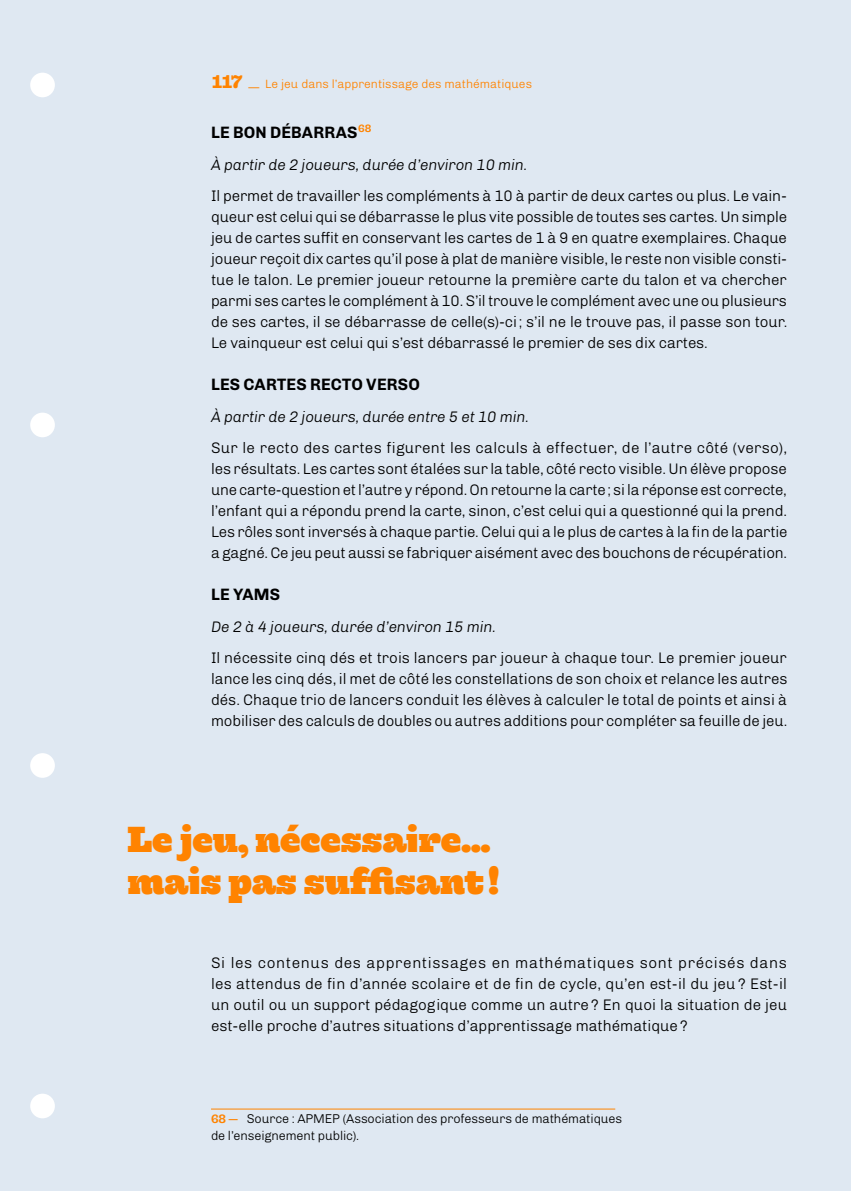
<style>
.page{position:relative;width:851px;height:1191px;background:#fff}
.page>*{position:absolute;margin:0;border:0;box-sizing:border-box;transform-origin:0 0}
.t1{font:800 36px/42px "Hernandez Niu";letter-spacing:-.005em;color:#ff8300}
.t2{font:700 16.5px "Chivo";letter-spacing:.01em;color:#000}
.t3{font:300 15.3px/21px "Chivo";letter-spacing:-.01em;color:#000;text-align:justify}
.t4{font:italic 300 15.3px "Chivo";letter-spacing:-.01em;color:#000}
.t5{font:300 12.75px/16.5px "Chivo";letter-spacing:-.01em;color:#000}
.t6{font:300 12px "Chivo";color:#ff8300}
.s1{font-family:"Hernandez Niu W00";font-weight:800;font-size:18px}
.s2{font-family:"Hernandez Niu W00";font-weight:700;font-size:12px;color:#ff8300}
</style>
<div class="page">
<div style="left:0;top:0;width:850px;height:1191px;background:#dfe8f2"></div>
<hr style="left:211px;top:1108px;width:404px;height:1px;background:#ff8300">
<div style="left:30px;top:73px;width:25px;height:24px;background:#fff;border-radius:50%"></div>
<div style="left:30px;top:412px;width:25px;height:25px;background:#fff;border-radius:50%"></div>
<div style="left:30px;top:753px;width:25px;height:25px;background:#fff;border-radius:50%"></div>
<div style="left:30px;top:1093px;width:25px;height:25px;background:#fff;border-radius:50%"></div>
<p class="t6" style="left:212px;top:75px;width:321px"><span class="s1">117</span> — Le jeu dans l’apprentissage des mathématiques</p>
<p class="t2" style="left:211px;top:120px;width:162px">LE BON DÉBARRAS<sup>68</sup></p>
<p class="t4" style="left:211px;top:153px;width:318px">À partir de 2 joueurs, durée d’environ 10 min.</p>
<p class="t3" style="left:211px;top:184px;width:577px">Il permet de travailler les compléments à 10 à partir de deux cartes ou plus. Le vain&shy;queur est celui qui se débarrasse le plus vite possible de toutes ses cartes. Un simple jeu de cartes suffit en conservant les cartes de 1 à 9 en quatre exemplaires. Chaque joueur reçoit dix cartes qu’il pose à plat de manière visible, le reste non visible consti&shy;tue le talon. Le premier joueur retourne la première carte du talon et va chercher parmi ses cartes le complément à 10. S’il trouve le complément avec une ou plusieurs de ses cartes, il se débarrasse de celle(s)-ci ; s’il ne le trouve pas, il passe son tour.<br>Le vainqueur est celui qui s’est débarrassé le premier de ses dix cartes.</p>
<p class="t2" style="left:211px;top:372px;width:210px">LES CARTES RECTO VERSO</p>
<p class="t4" style="left:211px;top:405px;width:319px">À partir de 2 joueurs, durée entre 5 et 10 min.</p>
<p class="t3" style="left:211px;top:436px;width:578px">Sur le recto des cartes figurent les calculs à effectuer, de l’autre côté (verso), les résultats. Les cartes sont étalées sur la table, côté recto visible. Un élève propose une carte-question et l’autre y répond. On retourne la carte ; si la réponse est correcte, l’enfant qui a répondu prend la carte, sinon, c’est celui qui a questionné qui la prend.<br>Les rôles sont inversés à chaque partie. Celui qui a le plus de cartes à la fin de la partie a gagné. Ce jeu peut aussi se fabriquer aisément avec des bouchons de récupération.</p>
<p class="t2" style="left:211px;top:582px;width:71px">LE YAMS</p>
<p class="t4" style="left:211px;top:615px;width:286px">De 2 à 4 joueurs, durée d’environ 15 min.</p>
<p class="t3" style="left:211px;top:646px;width:578px">Il nécessite cinq dés et trois lancers par joueur à chaque tour. Le premier joueur lance les cinq dés, il met de côté les constellations de son choix et relance les autres dés. Chaque trio de lancers conduit les élèves à calculer le total de points et ainsi à mobiliser des calculs de doubles ou autres additions pour compléter sa feuille de jeu.</p>
<h1 class="t1" style="left:128px;top:820px;width:373px">Le jeu, nécessaire… mais pas suffisant!</h1>
<p class="t3" style="left:211px;top:951px;width:577px">Si les contenus des apprentissages en mathématiques sont précisés dans les attendus de fin d’année scolaire et de fin de cycle, qu’en est-il du jeu ? Est-il un outil ou un support pédagogique comme un autre ? En quoi la situation de jeu est-elle proche d’autres situations d’apprentissage mathématique ?</p>
<p class="t5" style="left:211px;top:1109px;width:412px"><span class="s2">68 —</span> Source : APMEP (Association des professeurs de mathématiques de l’enseignement public).</p>
</div>
